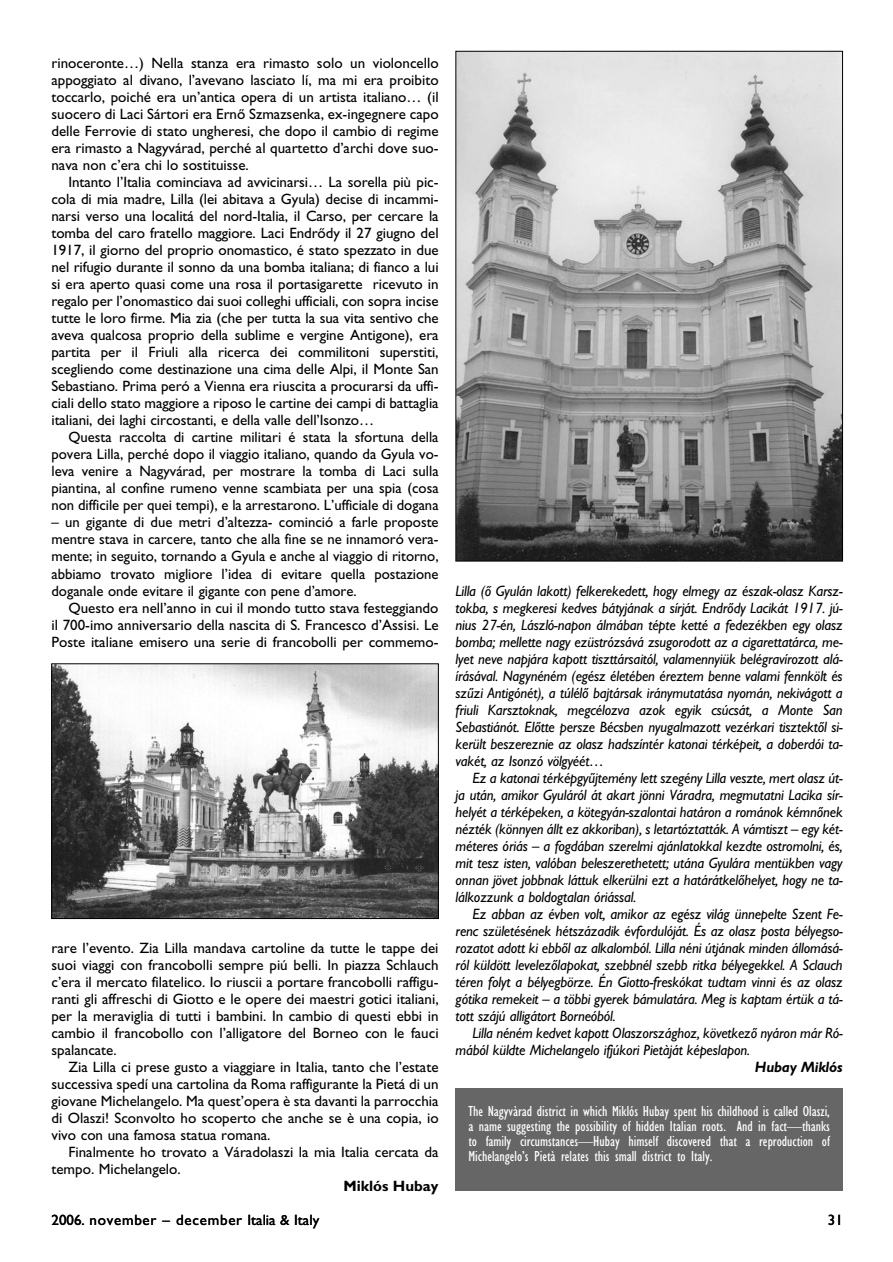
<style>
.page{position:relative;width:893px;height:1262px;background:#fff}
.page>*{position:absolute;margin:0;border:0;box-sizing:border-box;transform-origin:0 0}
.t1{font:15px/17px "Gill H";color:#000;text-align:justify}
.t2{font:15px/17px "Gill H Ita";letter-spacing:-.01em;color:#000;text-align:justify}
.t3{font:15px/15px "Gill H Cond";color:#fff;text-align:justify}
.t4{font:15px "Gill H";letter-spacing:.05em;color:#000}
.t5{font:15px "Gill H Bold";color:#000}
.t6{font:15px "Gill H Bold Ita";letter-spacing:-.01em;color:#000}
</style>
<div class="page">
<img style="left:53px;top:665px;width:383px;height:251px">
<div style="left:51px;top:663px;width:387px;height:255px;border:1px solid #000"></div>
<img style="left:457px;top:53px;width:383px;height:506px">
<div style="left:455px;top:1089px;width:387px;height:102px;background:#666"></div>
<p class="t1" style="left:51px;top:56px;width:388px">rinoceronte…) Nella stanza era rimasto solo un violoncello appoggiato al divano, l’avevano lasciato lí, ma mi era proibito toccarlo, poiché era un’antica opera di un artista italiano… (il suocero di Laci Sártori era Ernô Szmazsenka, ex-ingegnere capo delle Ferrovie di stato ungheresi, che dopo il cambio di regime era rimasto a Nagyvárad, perché al quartetto d’archi dove suo&shy;nava non c’era chi lo sostituisse.</p>
<p class="t1" style="left:51px;top:175px;width:388px;text-indent:17px">Intanto l’Italia cominciava ad avvicinarsi… La sorella più pic&shy;cola di mia madre, Lilla (lei abitava a Gyula) decise di incammi&shy;narsi verso una localitá del nord-Italia, il Carso, per cercare la tomba del caro fratello maggiore. Laci Endrôdy il 27 giugno del 1917, il giorno del proprio onomastico, é stato spezzato in due nel rifugio durante il sonno da una bomba italiana; di fianco a lui si era aperto quasi come una rosa il portasigarette ricevuto in regalo per l’onomastico dai suoi colleghi ufficiali, con sopra incise tutte le loro firme. Mia zia (che per tutta la sua vita sentivo che aveva qualcosa proprio della sublime e vergine Antigone), era partita per il Friuli alla ricerca dei commilitoni superstiti, scegliendo come destinazione una cima delle Alpi, il Monte San Sebastiano. Prima peró a Vienna era riuscita a procurarsi da uffi&shy;ciali dello stato maggiore a riposo le cartine dei campi di battaglia italiani, dei laghi circostanti, e della valle dell’Isonzo…</p>
<p class="t1" style="left:51px;top:430px;width:388px;text-indent:17px">Questa raccolta di cartine militari é stata la sfortuna della povera Lilla, perché dopo il viaggio italiano, quando da Gyula vo&shy;leva venire a Nagyvárad, per mostrare la tomba di Laci sulla piantina, al confine rumeno venne scambiata per una spia (cosa non difficile per quei tempi), e la arrestarono. L’ufficiale di dogana</p>
<p class="t1" style="left:51px;top:515px;width:388px">– un gigante di due metri d’altezza- cominció a farle proposte mentre stava in carcere, tanto che alla fine se ne innamoró vera&shy;mente; in seguito, tornando a Gyula e anche al viaggio di ritorno, abbiamo trovato migliore l’idea di evitare quella postazione doganale onde evitare il gigante con pene d’amore.</p>
<p class="t1" style="left:51px;top:600px;width:388px;text-indent:17px">Questo era nell’anno in cui il mondo tutto stava festeggiando il 700-imo anniversario della nascita di S. Francesco d’Assisi. Le Poste italiane emisero una serie di francobolli per commemo-</p>
<p class="t1" style="left:51px;top:941px;width:388px">rare l’evento. Zia Lilla mandava cartoline da tutte le tappe dei suoi viaggi con francobolli sempre piú belli. In piazza Schlauch c’era il mercato filatelico. Io riuscii a portare francobolli raffigu&shy;ranti gli affreschi di Giotto e le opere dei maestri gotici italiani, per la meraviglia di tutti i bambini. In cambio di questi ebbi in cambio il francobollo con l’alligatore del Borneo con le fauci spalancate.</p>
<p class="t1" style="left:51px;top:1060px;width:388px;text-indent:17px">Zia Lilla ci prese gusto a viaggiare in Italia, tanto che l’estate successiva spedí una cartolina da Roma raffigurante la Pietá di un giovane Michelangelo. Ma quest’opera è sta davanti la parrocchia di Olaszi! Sconvolto ho scoperto che anche se è una copia, io vivo con una famosa statua romana.</p>
<p class="t1" style="left:51px;top:1145px;width:388px;text-indent:17px">Finalmente ho trovato a Váradolaszi la mia Italia cercata da tempo. Michelangelo.</p>
<p class="t5" style="left:343px;top:1180px;width:97px">Miklós Hubay</p>
<p class="t2" style="left:455px;top:583px;width:388px">Lilla (ô Gyulán lakott) felkerekedett, hogy elmegy az észak-olasz Karsz&shy;tokba, s megkeresi kedves bátyjának a sírját. Endrôdy Lacikát 1917. jú&shy;nius 27-én, László-napon álmában tépte ketté a fedezékben egy olasz bomba; mellette nagy ezüstrózsává zsugorodott az a cigarettatárca, me&shy;lyet neve napjára kapott tiszttársaitól, valamennyiük belégravírozott alá&shy;írásával. Nagynéném (egész életében éreztem benne valami fennkölt és szûzi Antigónét), a túlélô bajtársak iránymutatása nyomán, nekivágott a friuli Karsztoknak, megcélozva azok egyik csúcsát, a Monte San Sebastiánót. Elôtte persze Bécsben nyugalmazott vezérkari tisztektôl si&shy;került beszereznie az olasz hadszíntér katonai térképeit, a doberdói ta&shy;vakét, az Isonzó völgyéét…</p>
<p class="t2" style="left:455px;top:770px;width:388px;text-indent:17px">Ez a katonai térképgyûjtemény lett szegény Lilla veszte, mert olasz út&shy;ja után, amikor Gyuláról át akart jönni Váradra, megmutatni Lacika sír&shy;helyét a térképeken, a kötegyán-szalontai határon a románok kémnônek nézték (könnyen állt ez akkoriban), s letartóztatták. A vámtiszt – egy két&shy;méteres óriás – a fogdában szerelmi ajánlatokkal kezdte ostromolni, és, mit tesz isten, valóban beleszerethetett; utána Gyulára mentükben vagy onnan jövet jobbnak láttuk elkerülni ezt a határátkelôhelyet, hogy ne ta&shy;lálkozzunk a boldogtalan óriással.</p>
<p class="t2" style="left:455px;top:907px;width:388px;text-indent:17px">Ez abban az évben volt, amikor az egész világ ünnepelte Szent Fe&shy;renc születésének hétszázadik évfordulóját. És az olasz posta bélyegso&shy;rozatot adott ki ebbôl az alkalomból. Lilla néni útjának minden állomásá&shy;ról küldött levelezôlapokat, szebbnél szebb ritka bélyegekkel. A Sclauch téren folyt a bélyegbörze. Én Giotto-freskókat tudtam vinni és az olasz gótika remekeit – a többi gyerek bámulatára. Meg is kaptam értük a tá&shy;tott szájú alligátort Borneóból.</p>
<p class="t2" style="left:455px;top:1026px;width:388px;text-indent:17px">Lilla néném kedvet kapott Olaszországhoz, következô nyáron már Ró&shy;mából küldte Michelangelo ifjúkori Pietàját képeslapon.</p>
<p class="t6" style="left:755px;top:1061px;width:89px">Hubay Miklós</p>
<p class="t3" style="left:468px;top:1105px;width:363px">The Nagyvàrad district in which Miklós Hubay spent his childhood is called Olaszi, a name suggesting the possibility of hidden Italian roots. And in fact—thanks to family circumstances—Hubay himself discovered that a reproduction of Michelangelo’s Pietà relates this small district to Italy.</p>
<p class="t4" style="left:52px;top:1214px;width:269px">2006. november – december Italia &amp; Italy</p>
<p class="t1" style="left:827px;top:1212px;width:17px">31</p>
</div>
